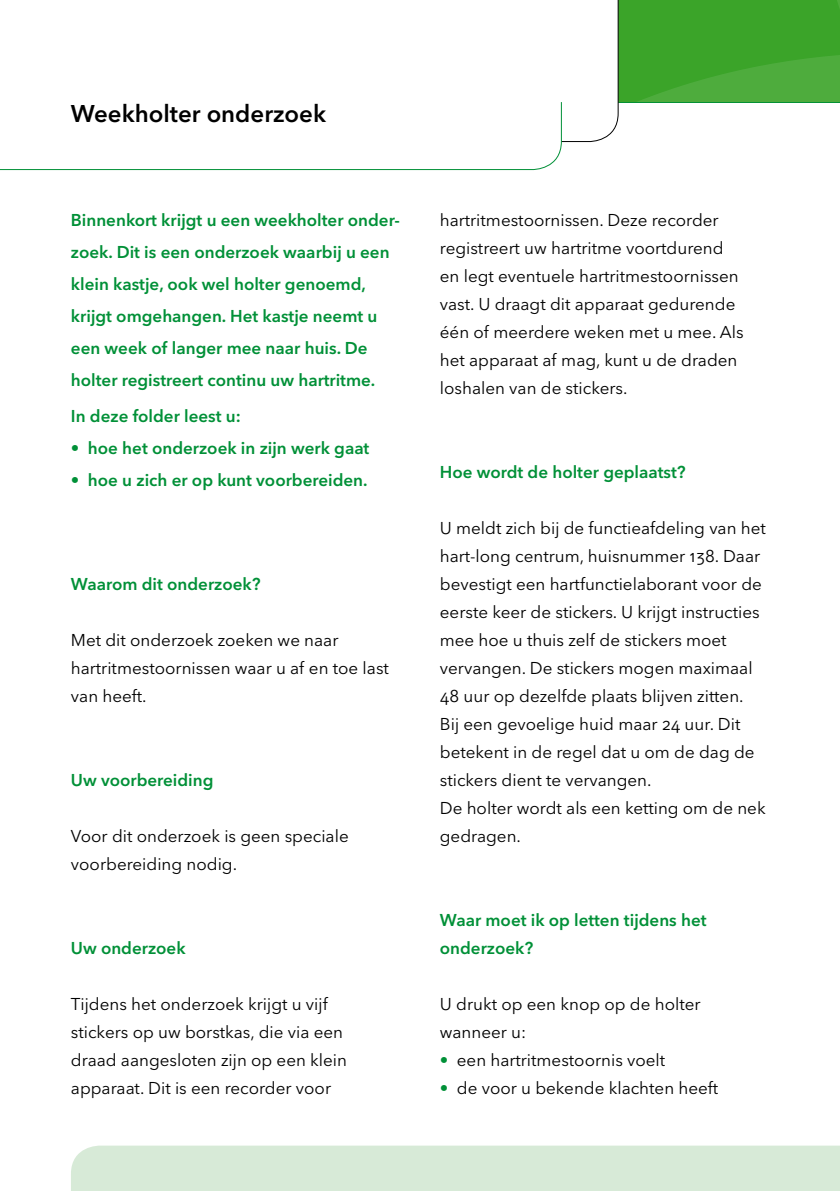
<style>
.page{position:relative;width:840px;height:1191px;background:#fff}
.page>*{position:absolute;margin:0;border:0;box-sizing:border-box;transform-origin:0 0}
.t1{font:600 24px "Avenir Next LT Pro";color:#000}
.t2{font:17px/28px "Avenir Next LT Pro";color:#000}
.t3{font:600 17px/32px "Avenir Next LT Pro";color:#009037}
.s1{color:#009037}
</style>
<div class="page">
<div style="left:71px;top:1145px;width:768px;height:46px;background:#d7ead7"></div>
<svg style="left:0;top:0;width:839px;height:171px"></svg>
<h1 class="t1" style="left:71px;top:99px;width:256px">Weekholter onderzoek</h1>
<p class="t3" style="left:71px;top:204px;width:330px">Binnenkort krijgt u een weekholter onder&shy;zoek. Dit is een onderzoek waarbij u een klein kastje, ook wel holter genoemd, krijgt omgehangen. Het kastje neemt u een week of langer mee naar huis. De holter registreert continu uw hartritme.</p>
<p class="t3" style="left:71px;top:400px;width:171px">In deze folder leest u:</p>
<p class="t3" style="left:71px;top:432px;width:300px">• hoe het onderzoek in zijn werk gaat</p>
<p class="t3" style="left:71px;top:464px;width:298px">• hoe u zich er op kunt voorbereiden.</p>
<p class="t3" style="left:71px;top:568px;width:191px">Waarom dit onderzoek?</p>
<p class="t2" style="left:71px;top:626px;width:319px">Met dit onderzoek zoeken we naar hartritmestoornissen waar u af en toe last van heeft.</p>
<p class="t3" style="left:71px;top:764px;width:144px">Uw voorbereiding</p>
<p class="t2" style="left:71px;top:822px;width:279px">Voor dit onderzoek is geen speciale voorbereiding nodig.</p>
<p class="t3" style="left:71px;top:932px;width:116px">Uw onderzoek</p>
<p class="t2" style="left:71px;top:990px;width:277px">Tijdens het onderzoek krijgt u vijf stickers op uw borstkas, die via een draad aangesloten zijn op een klein apparaat. Dit is een recorder voor</p>
<p class="t2" style="left:439px;top:206px;width:305px">hartritmestoornissen. Deze recorder registreert uw hartritme voortdurend en legt eventuele hartritmestoornissen vast. U draagt dit apparaat gedurende één of meerdere weken met u mee. Als het apparaat af mag, kunt u de draden loshalen van de stickers.</p>
<p class="t3" style="left:439px;top:456px;width:247px">Hoe wordt de holter geplaatst?</p>
<p class="t2" style="left:439px;top:514px;width:327px">U meldt zich bij de functieafdeling van het hart-long centrum, huisnummer 138. Daar bevestigt een hartfunctielaborant voor de eerste keer de stickers. U krijgt instructies mee hoe u thuis zelf de stickers moet vervangen. De stickers mogen maximaal 48 uur op dezelfde plaats blijven zitten.<br>Bij een gevoelige huid maar 24 uur. Dit betekent in de regel dat u om de dag de stickers dient te vervangen.<br>De holter wordt als een ketting om de nek gedragen.</p>
<p class="t3" style="left:439px;top:906px;width:268px;line-height:28px">Waar moet ik op letten tijdens het onderzoek?</p>
<p class="t2" style="left:439px;top:990px;width:262px">U drukt op een knop op de holter wanneer u:</p>
<p class="t2" style="left:439px;top:1046px;width:227px"><span class="s1">•</span> een hartritmestoornis voelt</p>
<p class="t2" style="left:439px;top:1074px;width:279px"><span class="s1">•</span> de voor u bekende klachten heeft</p>
</div>
